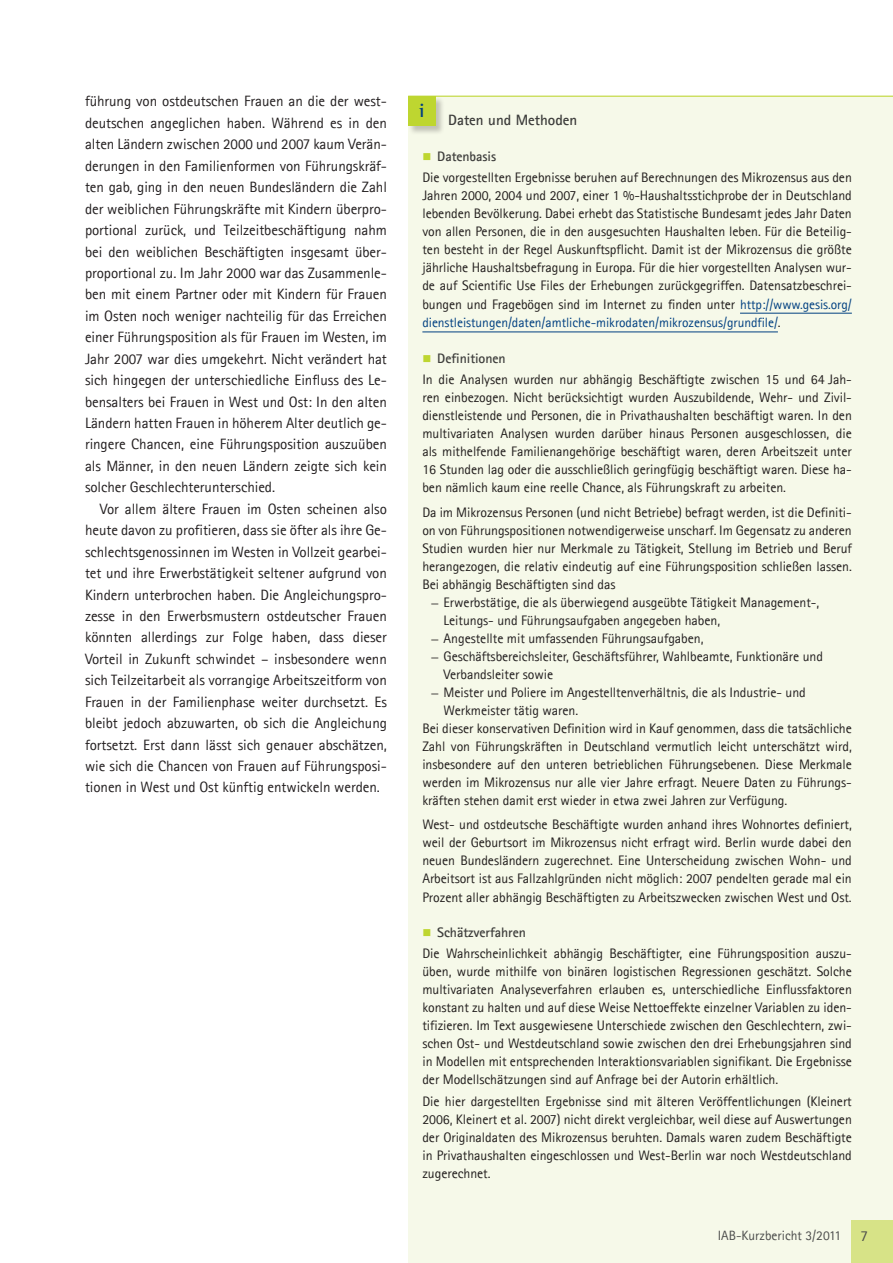
<style>
.page{position:relative;width:893px;height:1263px;background:#fff}
.page>*{position:absolute;margin:0;border:0;box-sizing:border-box;transform-origin:0 0}
.t1{font:15px/21.5px "Agfa Rotis Sans Serif";letter-spacing:-.005em;color:#231f20;text-align:justify}
.t2{font:700 15px "Agfa Rotis Sans Serif";color:#3e3e3c}
.t3{font:15px "Agfa Rotis Sans Serif";color:#4b4c4b}
.t4{font:13.8px/18px "Agfa Rotis Sans Serif";letter-spacing:-.005em;color:#221e1d;text-align:justify}
.t5{font:13.8px/18px "Agfa Rotis Sans Serif";letter-spacing:-.005em;color:#231f20}
.t6{font:700 13.8px "Agfa Rotis Sans Serif";letter-spacing:-.005em;color:#3e3e3c}
.t7{font:13.5px "Agfa Rotis Sans Serif";letter-spacing:-.005em;color:#014081}
.t8{font:13.5px "Agfa Rotis Sans Serif";color:#4b4c4b}
.s1{font-size:13.5px;color:#014081}
.s2{font-size:13.8px;color:#221e1d}
.s3{font-size:12px}
</style>
<div class="page">
<div style="left:408px;top:96px;width:485px;height:1167px;background:#f6f9e9"></div>
<hr style="left:408px;top:96px;width:485px;height:1px;background:#bed630">
<div style="left:409px;top:96px;width:36px;height:39px;background:#231f20;opacity:.25"></div>
<div style="left:408px;top:96px;width:27px;height:29px;background:#bed630"></div>
<hr style="left:740px;top:313px;width:112px;height:1px;background:#014081">
<hr style="left:422px;top:332px;width:356px;height:1px;background:#014081">
<div style="left:851px;top:1220px;width:42px;height:43px;background:#d7e387"></div>
<p class="t1" style="left:85px;top:91px;width:303px">führung von ostdeutschen Frauen an die der west&shy;deutschen angeglichen haben. Während es in den alten Ländern zwischen 2000 und 2007 kaum Verän&shy;derungen in den Familienformen von Führungskräf&shy;ten gab, ging in den neuen Bundesländern die Zahl der weiblichen Führungskräfte mit Kindern überpro&shy;portional zurück, und Teilzeitbeschäftigung nahm bei den weiblichen Beschäftigten insgesamt über&shy;proportional zu. Im Jahr 2000 war das Zusammenle&shy;ben mit einem Partner oder mit Kindern für Frauen im Osten noch weniger nachteilig für das Erreichen einer Führungsposition als für Frauen im Westen, im Jahr 2007 war dies umgekehrt. Nicht verändert hat sich hingegen der unterschiedliche Einfluss des Le&shy;bensalters bei Frauen in West und Ost: In den alten Ländern hatten Frauen in höherem Alter deutlich ge&shy;ringere Chancen, eine Führungsposition auszuüben als Männer, in den neuen Ländern zeigte sich kein solcher Geschlechterunterschied.</p>
<p class="t1" style="left:85px;top:498px;width:303px;text-indent:15px">Vor allem ältere Frauen im Osten scheinen also heute davon zu profitieren, dass sie öfter als ihre Ge&shy;schlechtsgenossinnen im Westen in Vollzeit gearbei&shy;tet und ihre Erwerbstätigkeit seltener aufgrund von Kindern unterbrochen haben. Die Angleichungspro&shy;zesse in den Erwerbsmustern ostdeutscher Frauen könnten allerdings zur Folge haben, dass dieser Vorteil in Zukunft schwindet – insbesondere wenn sich Teilzeitarbeit als vorrangige Arbeitszeitform von Frauen in der Familienphase weiter durchsetzt. Es bleibt jedoch abzuwarten, ob sich die Angleichung fortsetzt. Erst dann lässt sich genauer abschätzen, wie sich die Chancen von Frauen auf Führungsposi&shy;tionen in West und Ost künftig entwickeln werden.</p>
<p class="t2" style="left:419px;top:110px;width:160px"><sup>i</sup> Daten und Methoden</p>
<p class="t6" style="left:437px;top:147px;width:60px">Datenbasis</p>
<p class="t4" style="left:422px;top:168px;width:431px">Die vorgestellten Ergebnisse beruhen auf Berechnungen des Mikrozensus aus den Jahren 2000, 2004 und 2007, einer 1 %-Haushaltsstichprobe der in Deutschland lebenden Bevölkerung. Dabei erhebt das Statistische Bundesamt jedes Jahr Daten von allen Personen, die in den ausgesuchten Haushalten leben. Für die Beteilig&shy;ten besteht in der Regel Auskunftspflicht. Damit ist der Mikrozensus die größte jährliche Haushaltsbefragung in Europa. Für die hier vorgestellten Analysen wur&shy;de auf Scientific Use Files der Erhebungen zurückgegriffen. Datensatzbeschrei&shy;bungen und Fragebögen sind im Internet zu finden unter <span class="s1">http://www.gesis.org/</span></p>
<p class="t7" style="left:422px;top:315px;width:360px">dienstleistungen/daten/amtliche-mikrodaten/mikrozensus/grundfile/<span class="s2">.</span></p>
<p class="t6" style="left:437px;top:349px;width:70px">Definitionen</p>
<p class="t4" style="left:422px;top:370px;width:431px">In die Analysen wurden nur abhängig Beschäftigte zwischen 15 und 64 Jah&shy;ren einbezogen. Nicht berücksichtigt wurden Auszubildende, Wehr- und Zivil&shy;dienstleistende und Personen, die in Privathaushalten beschäftigt waren. In den multivariaten Analysen wurden darüber hinaus Personen ausgeschlossen, die als mithelfende Familienangehörige beschäftigt waren, deren Arbeitszeit unter 16 Stunden lag oder die ausschließlich geringfügig beschäftigt waren. Diese ha&shy;ben nämlich kaum eine reelle Chance, als Führungskraft zu arbeiten.</p>
<p class="t4" style="left:422px;top:503px;width:431px">Da im Mikrozensus Personen (und nicht Betriebe) befragt werden, ist die Definiti&shy;on von Führungspositionen notwendigerweise unscharf. Im Gegensatz zu anderen Studien wurden hier nur Merkmale zu Tätigkeit, Stellung im Betrieb und Beruf herangezogen, die relativ eindeutig auf eine Führungsposition schließen lassen.<br>Bei abhängig Beschäftigten sind das</p>
<p class="t5" style="left:444px;top:593px;width:377px;text-indent:-13px"><span class="s3">—</span> Erwerbstätige, die als überwiegend ausgeübte Tätigkeit Management-,<br>Leitungs- und Führungsaufgaben angegeben haben,</p>
<p class="t5" style="left:431px;top:629px;width:274px"><span class="s3">—</span> Angestellte mit umfassenden Führungsaufgaben,</p>
<p class="t5" style="left:444px;top:647px;width:381px;text-indent:-13px"><span class="s3">—</span> Geschäftsbereichsleiter, Geschäftsführer, Wahlbeamte, Funktionäre und<br>Verbandsleiter sowie</p>
<p class="t5" style="left:444px;top:683px;width:364px;text-indent:-13px"><span class="s3">—</span> Meister und Poliere im Angestelltenverhältnis, die als Industrie- und<br>Werkmeister tätig waren.</p>
<p class="t4" style="left:422px;top:719px;width:431px">Bei dieser konservativen Definition wird in Kauf genommen, dass die tatsächliche Zahl von Führungskräften in Deutschland vermutlich leicht unterschätzt wird, insbesondere auf den unteren betrieblichen Führungsebenen. Diese Merkmale werden im Mikrozensus nur alle vier Jahre erfragt. Neuere Daten zu Führungs&shy;kräften stehen damit erst wieder in etwa zwei Jahren zur Verfügung.</p>
<p class="t4" style="left:422px;top:815px;width:431px">West- und ostdeutsche Beschäftigte wurden anhand ihres Wohnortes definiert, weil der Geburtsort im Mikrozensus nicht erfragt wird. Berlin wurde dabei den neuen Bundesländern zugerechnet. Eine Unterscheidung zwischen Wohn- und Arbeitsort ist aus Fallzahlgründen nicht möglich: 2007 pendelten gerade mal ein Prozent aller abhängig Beschäftigten zu Arbeitszwecken zwischen West und Ost.</p>
<p class="t6" style="left:437px;top:924px;width:90px">Schätzverfahren</p>
<p class="t4" style="left:422px;top:944px;width:431px">Die Wahrscheinlichkeit abhängig Beschäftigter, eine Führungsposition auszu&shy;üben, wurde mithilfe von binären logistischen Regressionen geschätzt. Solche multivariaten Analyseverfahren erlauben es, unterschiedliche Einflussfaktoren konstant zu halten und auf diese Weise Nettoeffekte einzelner Variablen zu iden&shy;tifizieren. Im Text ausgewiesene Unterschiede zwischen den Geschlechtern, zwi&shy;schen Ost- und Westdeutschland sowie zwischen den drei Erhebungsjahren sind in Modellen mit entsprechenden Interaktionsvariablen signifikant. Die Ergebnisse der Modellschätzungen sind auf Anfrage bei der Autorin erhältlich.</p>
<p class="t4" style="left:422px;top:1092px;width:431px">Die hier dargestellten Ergebnisse sind mit älteren Veröffentlichungen (Kleinert 2006, Kleinert et al. 2007) nicht direkt vergleichbar, weil diese auf Auswertungen der Originaldaten des Mikrozensus beruhten. Damals waren zudem Beschäftigte in Privathaushalten eingeschlossen und West-Berlin war noch Westdeutschland zugerechnet.</p>
<p class="t8" style="left:718px;top:1227px;width:125px">IAB-Kurzbericht 3/2011</p>
<p class="t3" style="left:860px;top:1227px;width:9px">7</p>
</div>
